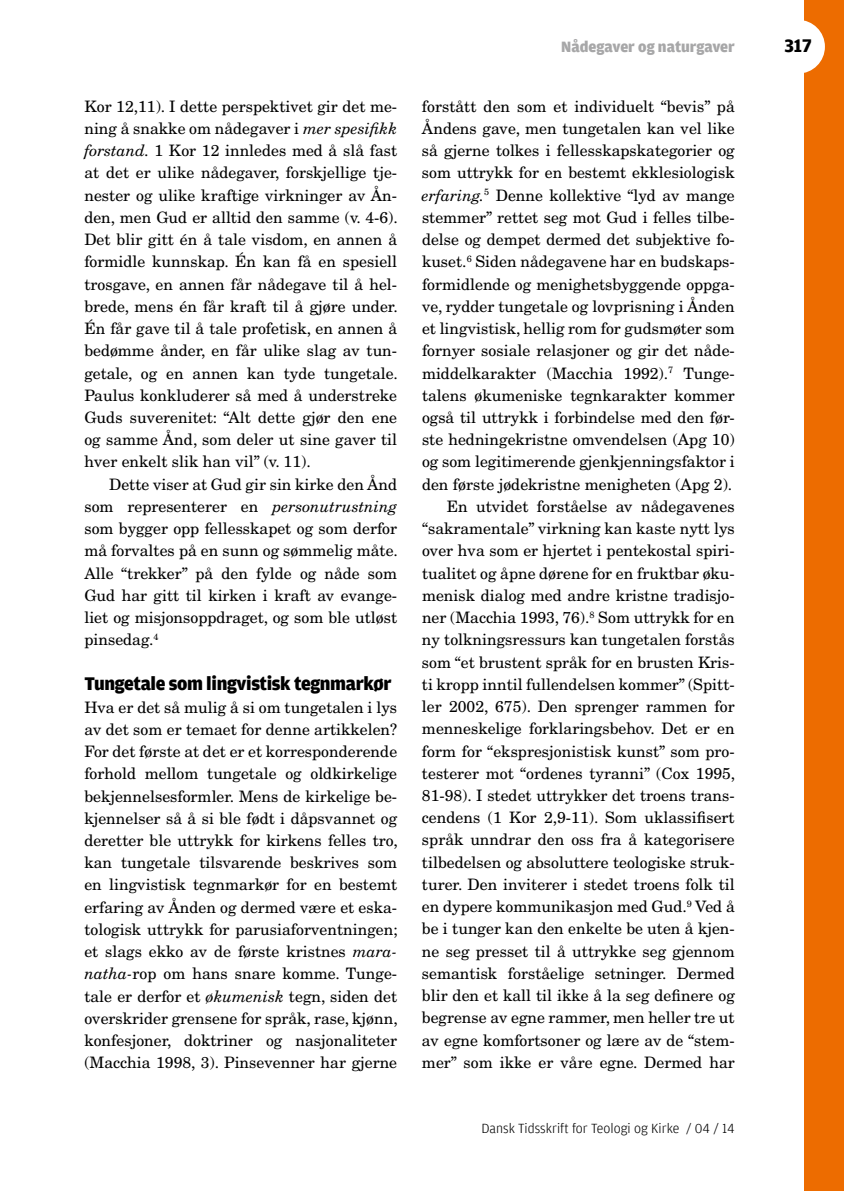
<style>
.page{position:relative;width:844px;height:1191px;background:#fff}
.page>*{position:absolute;margin:0;border:0;box-sizing:border-box;transform-origin:0 0}
.t1{font:900 19.25px "Amplitude";letter-spacing:-.02em;color:#000}
.t2{font:700 19.25px "Amplitude";color:#000}
.t3{font:15.75px/22.2px "New Century Schlbk";color:#000;text-align:justify}
.t4{font:900 15.75px "Amplitude";color:#a7a7a8}
.t5{font:300 14px "Amplitude";color:#000}
.s1{font-style:italic}
</style>
<div class="page">
<div style="left:804px;top:0;width:39px;height:1191px;background:#ed6c00"></div>
<div style="left:771px;top:20px;width:53px;height:54px;background:#fff;border-radius:50%"></div>
<p class="t3" style="left:84px;top:95px;width:315px">Kor 12,11). I dette perspektivet gir det me&shy;ning å snakke om nådegaver i <span class="s1">mer spesifikk forstand.</span> 1 Kor 12 innledes med å slå fast at det er ulike nådegaver, forskjellige tje&shy;nester og ulike kraftige virkninger av Ån&shy;den, men Gud er alltid den samme (v. 4-6).<br>Det blir gitt én å tale visdom, en annen å formidle kunnskap. Én kan få en spesiell trosgave, en annen får nådegave til å hel&shy;brede, mens én får kraft til å gjøre under.<br>Én får gave til å tale profetisk, en annen å bedømme ånder, en får ulike slag av tun&shy;getale, og en annen kan tyde tungetale.<br>Paulus konkluderer så med å understreke Guds suverenitet: “Alt dette gjør den ene og samme Ånd, som deler ut sine gaver til hver enkelt slik han vil” (v. 11).</p>
<p class="t3" style="left:84px;top:473px;width:315px;text-indent:25px">Dette viser at Gud gir sin kirke den Ånd som representerer en <span class="s1">personutrustning </span>som bygger opp fellesskapet og som derfor må forvaltes på en sunn og sømmelig måte.<br>Alle “trekker” på den fylde og nåde som Gud har gitt til kirken i kraft av evange&shy;liet og misjonsoppdraget, og som ble utløst pinsedag.<sup>4</sup></p>
<p class="t1" style="left:84px;top:673px;width:308px">Tungetale som lingvistisk tegnmarkør</p>
<p class="t3" style="left:84px;top:696px;width:315px">Hva er det så mulig å si om tungetalen i lys av det som er temaet for denne artikkelen?<br>For det første at det er et korresponderende forhold mellom tungetale og oldkirkelige bekjennelsesformler. Mens de kirkelige be&shy;kjennelser så å si ble født i dåpsvannet og deretter ble uttrykk for kirkens felles tro, kan tungetale tilsvarende beskrives som en lingvistisk tegnmarkør for en bestemt erfaring av Ånden og dermed være et eska&shy;tologisk uttrykk for parusiaforventningen; et slags ekko av de første kristnes <span class="s1">mara&shy;natha-</span>rop om hans snare komme. Tunge&shy;tale er derfor et <span class="s1">økumenisk</span> tegn, siden det overskrider grensene for språk, rase, kjønn, konfesjoner, doktriner og nasjonaliteter (Macchia 1998, 3). Pinsevenner har gjerne</p>
<p class="t4" style="left:561px;top:38px;width:175px">Nådegaver og naturgaver</p>
<p class="t3" style="left:422px;top:95px;width:315px;text-align:right">forstått den som et individuelt “bevis” på Åndens gave, men tungetalen kan vel like så gjerne tolkes i fellesskapskategorier og som uttrykk for en bestemt ekklesiologisk <span class="s1">erfaring.</span><sup>5</sup> Denne kollektive “lyd av mange stemmer” rettet seg mot Gud i felles tilbe&shy;delse og dempet dermed det subjektive fo&shy;kuset.<sup>6</sup> Siden nådegavene har en budskaps&shy;formidlende og menighetsbyggende oppga&shy;ve, rydder tungetale og lovprisning i Ånden et lingvistisk, hellig rom for gudsmøter som fornyer sosiale relasjoner og gir det nåde&shy;middelkarakter (Macchia 1992).<sup>7</sup> Tunge&shy;talens økumeniske tegnkarakter kommer også til uttrykk i forbindelse med den før&shy;ste hedningekristne omvendelsen (Apg 10) og som legitimerende gjenkjenningsfaktor i den første jødekristne menigheten (Apg 2).<br>En utvidet forståelse av nådegavenes “sakramentale” virkning kan kaste nytt lys over hva som er hjertet i pentekostal spiri&shy;tualitet og åpne dørene for en fruktbar øku&shy;menisk dialog med andre kristne tradisjo&shy;ner (Macchia 1993, 76).<sup>8</sup> Som uttrykk for en ny tolkningsressurs kan tungetalen forstås som “et brustent språk for en brusten Kris&shy;ti kropp inntil fullendelsen kommer” (Spitt&shy;ler 2002, 675). Den sprenger rammen for menneskelige forklaringsbehov. Det er en form for “ekspresjonistisk kunst” som pro&shy;testerer mot “ordenes tyranni” (Cox 1995, 81-98). I stedet uttrykker det troens trans&shy;cendens (1 Kor 2,9-11). Som uklassifisert språk unndrar den oss fra å kategorisere tilbedelsen og absoluttere teologiske struk&shy;turer. Den inviterer i stedet troens folk til en dypere kommunikasjon med Gud.<sup>9</sup> Ved å be i tunger kan den enkelte be uten å kjen&shy;ne seg presset til å uttrykke seg gjennom semantisk forståelige setninger. Dermed blir den et kall til ikke å la seg definere og begrense av egne rammer, men heller tre ut av egne komfortsoner og lære av de “stem&shy;mer” som ikke er våre egne. Dermed har</p>
<p class="t5" style="left:481px;top:1120px;width:255px">Dansk Tidsskrift for Teologi og Kirke / 04 / 14</p>
<p class="t2" style="left:784px;top:35px;width:29px">317</p>
</div>
